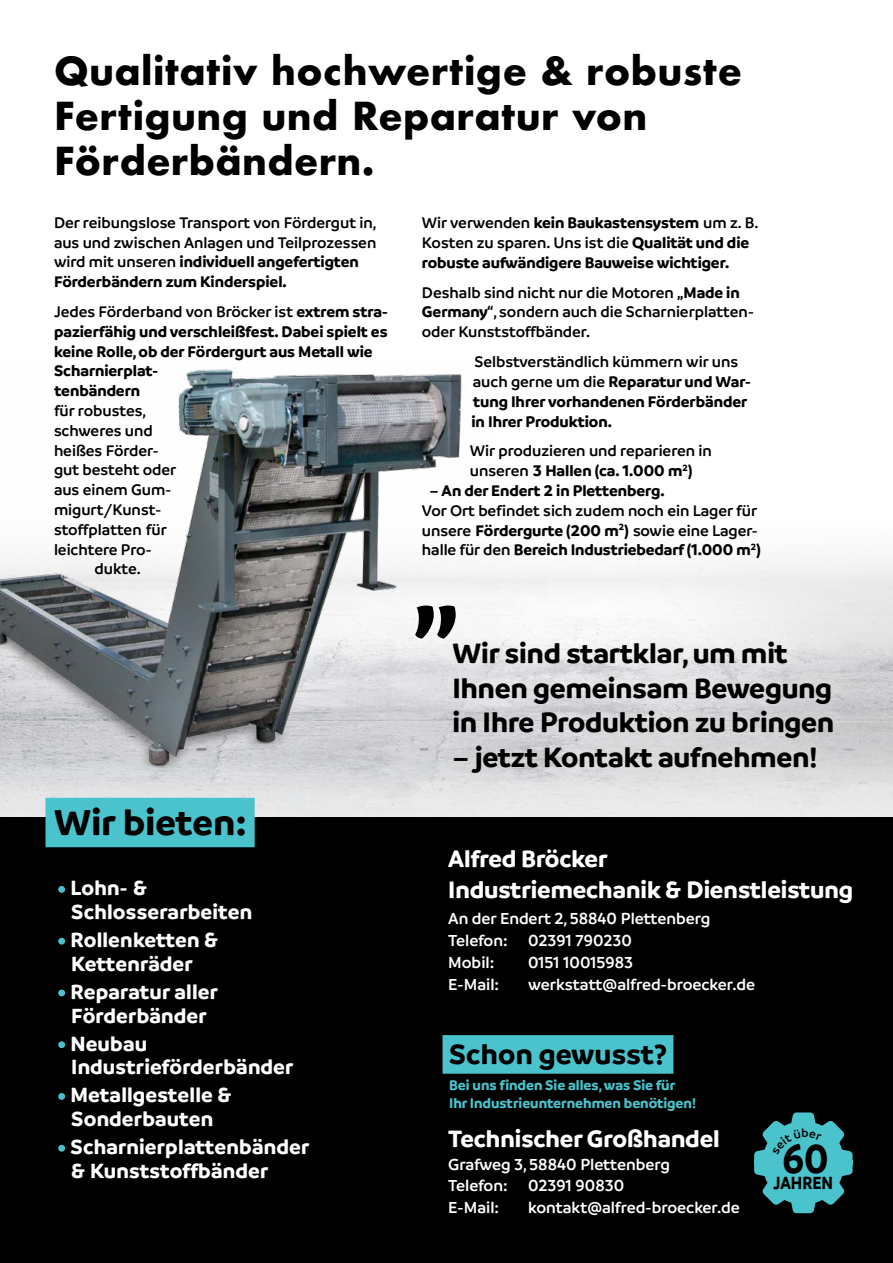
<style>
.page{position:relative;width:893px;height:1263px;background:#fff}
.page>*{position:absolute;margin:0;border:0;box-sizing:border-box;transform-origin:0 0}
.t1{font:700 127.05px "Branding";color:#000}
.t2{font:700 43.2px "Branding";color:#000;scale:.88 1}
.t3{font:700 38.55px "Branding";letter-spacing:.01em;color:#000}
.t4{font:700 37.5px/45px "Futura";letter-spacing:.01em;color:#000}
.t5{font:700 30.15px "Branding";letter-spacing:.005em;color:#000}
.t6{font:700 30px/34.5px "Branding";color:#000}
.t7{font:700 25.5px/30.6px "Branding";color:#fff}
.t8{font:700 22.05px/23.7px "Branding";letter-spacing:.01em;color:#fff}
.t9{font:700 18.9px "Branding";color:#000;scale:.88 1}
.t10{font:600 17.1px/21.8px "Branding";color:#fff}
.t11{font:600 16.5px/19.8px "Branding";color:#000}
.t12{font:700 16.5px/19.8px "Branding";color:#000}
.t13{font:700 15px/18px "Branding";color:#4ac3cc}
.s1{font-weight:700}
.s2{font-weight:600}
.s3{font-weight:900;color:#4ac3cc}
</style>
<div class="page">
<svg style="left:0;top:693px;width:893px;height:124px;fill:#dcdcde"></svg>
<div style="left:0;top:817px;width:893px;height:446px;background:#000"></div>
<div style="left:45px;top:798px;width:210px;height:49px;background:#4ac3cc"></div>
<svg style="left:58px;top:886px;width:8px;height:7px"></svg>
<svg style="left:58px;top:937px;width:8px;height:8px"></svg>
<svg style="left:58px;top:989px;width:8px;height:8px"></svg>
<svg style="left:58px;top:1041px;width:8px;height:8px"></svg>
<svg style="left:58px;top:1093px;width:8px;height:7px"></svg>
<svg style="left:58px;top:1144px;width:8px;height:8px"></svg>
<div style="left:443px;top:1035px;width:230px;height:39px;background:#4ac3cc"></div>
<img style="left:0;top:369px;width:499px;height:403px">
<svg style="left:754px;top:1112px;width:99px;height:101px"></svg>
<h3 class="t4" style="left:54px;top:48px;width:689px">Qualitativ hochwertige &amp; robuste<br>Fertigung und Reparatur von<br>Förderbändern.</h3>
<p class="t11" style="left:54px;top:212px;width:324px">Der reibungslose Transport von Fördergut in, aus und zwischen Anlagen und Teilprozessen wird mit unseren <span class="s1">individuell angefertigten Förderbändern zum Kinderspiel.</span></p>
<p class="t12" style="left:54px;top:302px;width:335px"><span class="s2">Jedes Förderband von Bröcker ist</span> extrem stra&shy;pazierfähig und verschleißfest. Dabei spielt es keine Rolle, ob der Fördergurt aus Metall wie Scharnierplat-<br>tenbändern</p>
<p class="t11" style="left:54px;top:401px;width:94px">für robustes,</p>
<p class="t11" style="left:54px;top:421px;width:100px">schweres und</p>
<p class="t11" style="left:54px;top:440px;width:106px">heißes Förder-</p>
<p class="t11" style="left:54px;top:460px;width:124px">gut besteht oder</p>
<p class="t11" style="left:54px;top:480px;width:119px">aus einem Gum-</p>
<p class="t11" style="left:54px;top:500px;width:109px">migurt/Kunst-</p>
<p class="t11" style="left:54px;top:520px;width:114px">stoffplatten für</p>
<p class="t11" style="left:54px;top:539px;width:99px">leichtere Pro-</p>
<p class="t11" style="left:95px;top:559px;width:48px">dukte.</p>
<h3 class="t3" style="left:54px;top:800px;width:194px">Wir bieten:</h3>
<h3 class="t8" style="left:71px;top:876px;width:182px;text-indent:-13px"><span class="s3">•</span> Lohn- &amp;<br>Schlosserarbeiten</h3>
<h3 class="t8" style="left:58px;top:928px;width:162px;text-align:center"><span class="s3">•</span> Rollenketten &amp;<br>Kettenräder</h3>
<h3 class="t8" style="left:58px;top:980px;width:162px;text-align:center"><span class="s3">•</span> Reparatur aller<br>Förderbänder</h3>
<h3 class="t8" style="left:71px;top:1031px;width:224px;text-indent:-13px"><span class="s3">•</span> Neubau<br>Industrieförderbänder</h3>
<h3 class="t8" style="left:58px;top:1083px;width:175px;text-align:center"><span class="s3">•</span> Metallgestelle &amp;<br>Sonderbauten</h3>
<h3 class="t8" style="left:71px;top:1135px;width:240px;text-indent:-13px"><span class="s3">•</span> Scharnierplattenbänder &amp; Kunststoffbänder</h3>
<p class="t12" style="left:422px;top:213px;width:338px"><span class="s2">Wir verwenden</span> kein Baukastensystem <span class="s2">um z. B.<br>Kosten zu sparen. Uns ist die</span> Qualität und die robuste aufwändigere Bauweise wichtiger.</p>
<p class="t11" style="left:422px;top:282px;width:334px">Deshalb sind nicht nur die Motoren <span class="s1">„Made in<br>Germany“</span>, sondern auch die Scharnierplatten&shy;oder Kunststoffbänder.</p>
<p class="t12" style="left:471px;top:352px;width:281px"><span class="s2">Selbstverständlich kümmern wir uns auch gerne um die</span> Reparatur und War&shy;tung Ihrer vorhandenen Förderbänder in Ihrer Produktion.</p>
<p class="t11" style="left:470px;top:441px;width:244px">Wir produzieren und reparieren in unseren <span class="s1">3 Hallen (ca. 1.000 m</span><sup>2</sup><span class="s1">)</span></p>
<p class="t12" style="left:429px;top:481px;width:237px">– An der Endert 2 in Plettenberg.</p>
<p class="t11" style="left:422px;top:500px;width:340px">Vor Ort befindet sich zudem noch ein Lager für unsere <span class="s1">Fördergurte (200 m</span><sup>2</sup><span class="s1">)</span> sowie eine Lager&shy;halle für den <span class="s1">Bereich Industriebedarf (1.000 m</span><sup>2</sup><span class="s1">)</span></p>
<h1 class="t1" style="left:412px;top:507px;width:51px">„</h1>
<h3 class="t6" style="left:452px;top:636px;width:383px">Wir sind startklar, um mit<br>Ihnen gemeinsam Bewegung in Ihre Produktion zu bringen</h3>
<h3 class="t6" style="left:452px;top:740px;width:367px">– jetzt Kontakt aufnehmen!</h3>
<h3 class="t7" style="left:448px;top:843px;width:406px">Alfred Bröcker<br>Industriemechanik &amp; Dienstleistung</h3>
<p class="t10" style="left:448px;top:908px;width:264px">An der Endert 2, 58840 Plettenberg<br>Telefon: 02391 790230<br>Mobil:</p>
<p class="t10" style="left:528px;top:951px;width:106px">0151 10015983</p>
<p class="t10" style="left:448px;top:973px;width:52px">E-Mail:</p>
<p class="t10" style="left:528px;top:973px;width:228px">werkstatt@alfred-broecker.de</p>
<h3 class="t5" style="left:449px;top:1036px;width:219px">Schon gewusst?</h3>
<p class="t13" style="left:449px;top:1076px;width:248px">Bei uns finden Sie alles, was Sie für<br>Ihr Industrieunternehmen benötigen!</p>
<h3 class="t7" style="left:448px;top:1123px;width:273px">Technischer Großhandel</h3>
<p class="t10" style="left:448px;top:1153px;width:223px">Grafweg 3, 58840 Plettenberg<br>Telefon: 02391 90830<br>E-Mail:</p>
<p class="t10" style="left:528px;top:1197px;width:213px">kontakt@alfred-broecker.de</p>
<h2 class="t2" style="left:782px;top:1134px;width:54px">60</h2>
<p class="t9" style="left:773px;top:1172px;width:69px">JAHREN</p>
</div>
